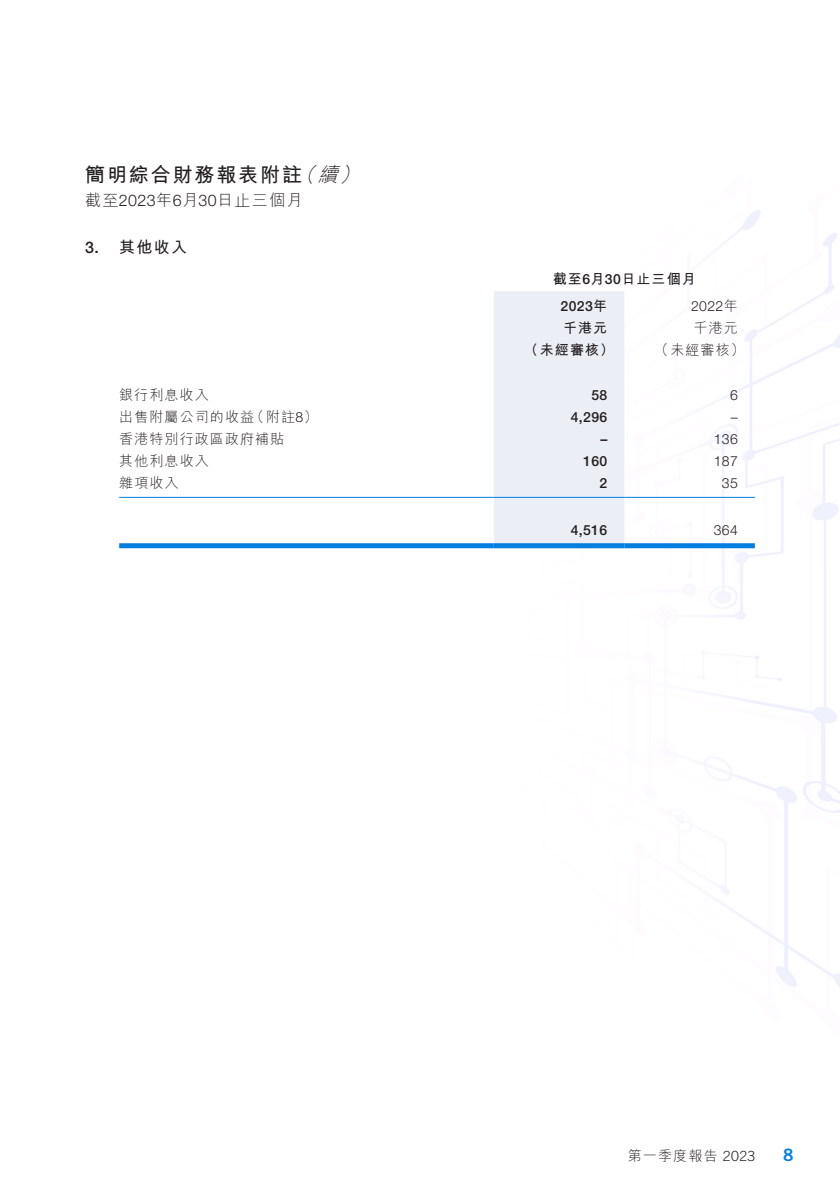
<style>
.page{position:relative;width:840px;height:1191px;background:#fff}
.page>*{position:absolute;margin:0;border:0;box-sizing:border-box;transform-origin:0 0}
.t1{font:700 20px "M Hei HK";letter-spacing:.095em;color:#231f20}
.t2{font:italic 300 20px "M Hei HK";color:#231f20}
.t3{font:17px "Trade Gothic LT Std Bd 2";color:#007fe1}
.t4{font:300 16px "M Hei HK";letter-spacing:.08em;color:#231f20}
.t5{font:700 16px "M Hei HK";color:#231f20}
.t6{font:500 16px "Helvetica Neue LT Std";color:#231f20}
.t7{font:300 14px "M Hei HK";letter-spacing:.08em;color:#231f20}
.t8{font:500 14px "Helvetica Neue LT Std";letter-spacing:.03em;color:#231f20}
.t9{font:700 14px "M Hei HK";letter-spacing:.08em;color:#231f20}
.t10{font:300 14px "Helvetica Neue LT Std";letter-spacing:.03em;color:#231f20}
.s1{font-family:"Helvetica Neue LT Std"}
.s2{font-family:"Helvetica Neue LT Std";font-weight:500}
.s3{font-family:"M Hei HK"}
.s4{font-family:"M Hei HK";font-weight:700}
.s5{font-family:"Trade Gothic LT Std"}
</style>
<div class="page">
<img style="left:119px;top:210px;width:720px;height:777px">
<div style="left:493px;top:291px;width:131px;height:252px;background:#ebeef5"></div>
<hr style="left:119px;top:497px;width:374px;height:1px;background:#007fe1">
<hr style="left:493px;top:497px;width:131px;height:1px;background:#007fe1">
<hr style="left:624px;top:497px;width:130px;height:1px;background:#007fe1">
<div style="left:119px;top:543px;width:374px;height:5px;background:#007fe1"></div>
<div style="left:493px;top:543px;width:131px;height:5px;background:#007fe1"></div>
<div style="left:624px;top:543px;width:130px;height:5px;background:#007fe1"></div>
<h1 class="t1" style="left:85px;top:160px;width:218px">簡明綜合財務報表附註</h1>
<p class="t4" style="left:85px;top:189px;width:218px">截至<span class="s1">2023</span>年 月<span class="s1">6 30</span>日止三個月</p>
<p class="t5" style="left:119px;top:235px;width:69px">其他收入</p>
<h1 class="t2" style="left:317px;top:161px;width:29px">續</h1>
<h1 class="t2" style="left:295px;top:161px;width:29px">（</h1>
<h1 class="t2" style="left:339px;top:161px;width:29px">(</h1>
<p class="t6" style="left:85px;top:238px;width:15px">3.</p>
<p class="t7" style="left:119px;top:384px;width:91px">銀行利息收入</p>
<p class="t7" style="left:250px;top:406px;width:69px">（附註 (<span class="s1">8</span></p>
<p class="t7" style="left:119px;top:406px;width:136px">出售附屬公司的收益</p>
<p class="t7" style="left:119px;top:428px;width:166px">香港特別行政區政府補貼</p>
<p class="t7" style="left:119px;top:450px;width:91px">其他利息收入</p>
<p class="t7" style="left:119px;top:472px;width:61px">雜項收入</p>
<p class="t9" style="left:552px;top:268px;width:144px">截至 月<span class="s2">6 30</span>日止三個月</p>
<p class="t10" style="left:690px;top:298px;width:48px">2022<span class="s3">年</span></p>
<p class="t8" style="left:560px;top:298px;width:48px">2023<span class="s4">年</span></p>
<p class="t9" style="left:562px;top:318px;width:46px">千港元</p>
<p class="t7" style="left:693px;top:318px;width:46px">千港元</p>
<p class="t9" style="left:523px;top:340px;width:92px">（未經審核）</p>
<p class="t7" style="left:654px;top:340px;width:92px">（未經審核(</p>
<p class="t8" style="left:591px;top:386px;width:17px">58</p>
<p class="t10" style="left:729px;top:386px;width:9px">6</p>
<p class="t8" style="left:570px;top:408px;width:38px">4,296</p>
<p class="t10" style="left:730px;top:408px;width:8px">–</p>
<p class="t8" style="left:600px;top:430px;width:8px">–</p>
<p class="t10" style="left:713px;top:430px;width:26px">136</p>
<p class="t8" style="left:583px;top:452px;width:26px">160</p>
<p class="t10" style="left:713px;top:452px;width:26px">187</p>
<p class="t8" style="left:599px;top:474px;width:9px">2</p>
<p class="t10" style="left:721px;top:474px;width:17px">35</p>
<p class="t8" style="left:570px;top:522px;width:38px">4,516</p>
<p class="t10" style="left:713px;top:521px;width:26px">364</p>
<p class="t7" style="left:627px;top:1146px;width:129px">第一季度報告 <span class="s5">2023</span></p>
<p class="t3" style="left:782px;top:1144px;width:12px">8</p>
</div>
